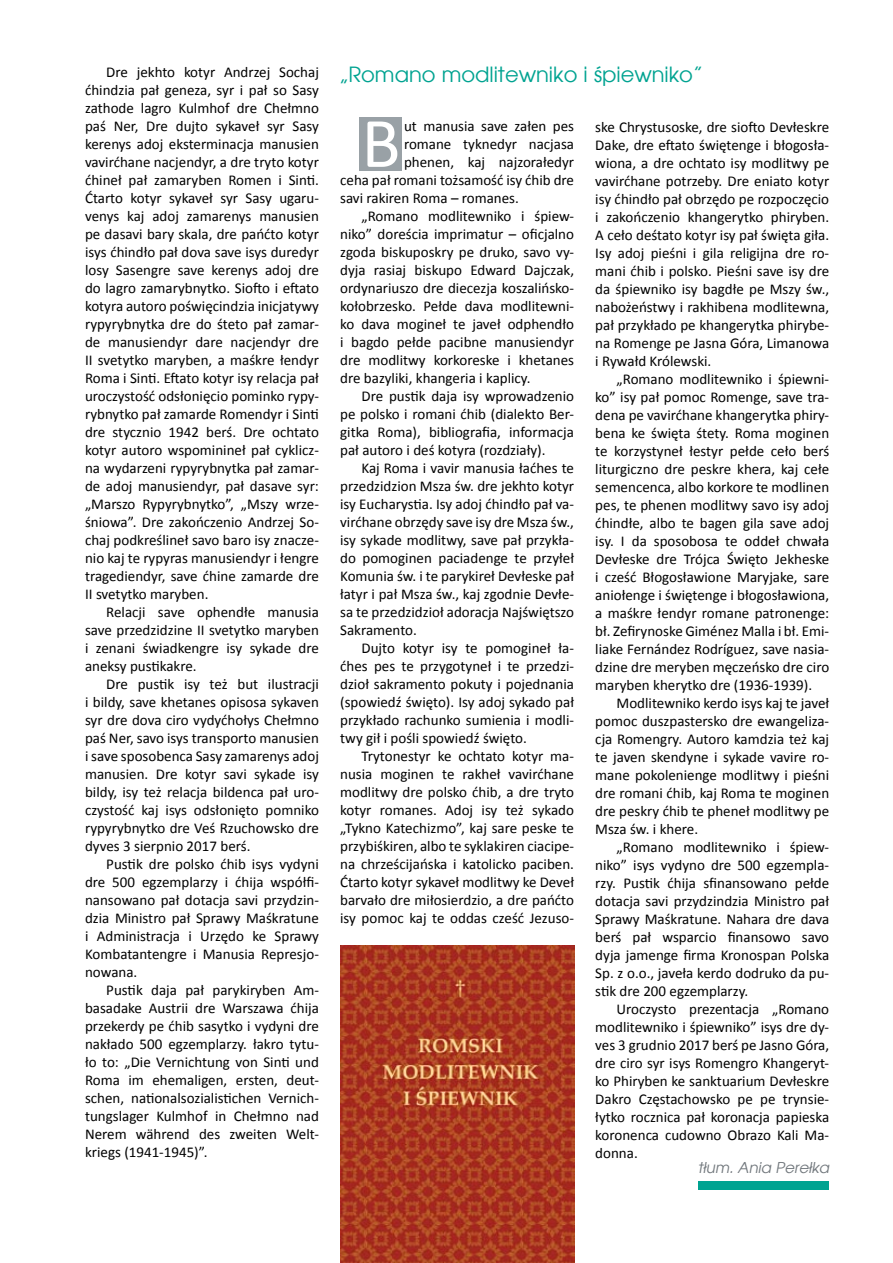
<style>
.page{position:relative;width:893px;height:1263px;background:#fff}
.page>*{position:absolute;margin:0;border:0;box-sizing:border-box;transform-origin:0 0}
.t1{font:71.7px "Calibri";color:#fff}
.t2{font:21px "Avalon";color:#00a391}
.t3{font:15px/18px "Calibri";color:#000;text-align:justify}
.t4{font:italic 15px "Avalon";color:#72787d}
</style>
<div class="page">
<div style="left:359px;top:118px;width:42px;height:53px;background:#99a1a6"></div>
<img style="left:340px;top:945px;width:234px;height:318px">
<div style="left:698px;top:1181px;width:131px;height:8px;background:#00a391"></div>
<p class="t3" style="left:85px;top:62px;width:235px;text-indent:21px">Dre jekhto kotyr Andrzej Sochaj ćhindzia pał geneza, syr i pał so Sasy zathode lagro Kulmhof dre Chełmno paś Ner, Dre dujto sykaveł syr Sasy kerenys adoj eksterminacja manusien vavirćhane nacjendyr, a dre tryto kotyr ćhineł pał zamaryben Romen i Sinti.<br>Ćtarto kotyr sykaveł syr Sasy ugaru&shy;venys kaj adoj zamarenys manusien pe dasavi bary skala, dre pańćto kotyr isys ćhindło pał dova save isys duredyr losy Sasengre save kerenys adoj dre do lagro zamarybnytko. Siofto i eftato kotyra autoro poświęcindzia inicjatywy rypyrybnytka dre do śteto pał zamar&shy;de manusiendyr dare nacjendyr dre II svetytko maryben, a maśkre łendyr Roma i Sinti. Eftato kotyr isy relacja pał uroczystość odsłonięcio pominko rypy&shy;rybnytko pał zamarde Romendyr i Sinti dre stycznio 1942 berś. Dre ochtato kotyr autoro wspominineł pał cyklicz&shy;na wydarzeni rypyrybnytka pał zamar&shy;de adoj manusiendyr, pał dasave syr: „Marszo Rypyrybnytko”, „Mszy wrze&shy;śniowa”. Dre zakończenio Andrzej So&shy;chaj podkreślineł savo baro isy znacze&shy;nio kaj te rypyras manusiendyr i łengre tragediendyr, save ćhine zamarde dre II svetytko maryben.</p>
<p class="t3" style="left:85px;top:602px;width:235px;text-indent:21px">Relacji save ophendłe manusia save przedzidzine II svetytko maryben i zenani świadkengre isy sykade dre aneksy pustikakre.</p>
<p class="t3" style="left:85px;top:674px;width:235px;text-indent:21px">Dre pustik isy też but ilustracji i bildy, save khetanes opisosa sykaven syr dre dova ciro vydyćhołys Chełmno paś Ner, savo isys transporto manusien i save sposobenca Sasy zamarenys adoj manusien. Dre kotyr savi sykade isy bildy, isy też relacja bildenca pał uro&shy;czystość kaj isys odsłonięto pomniko rypyrybnytko dre Veś Rzuchowsko dre dyves 3 sierpnio 2017 berś.</p>
<p class="t3" style="left:85px;top:854px;width:235px;text-indent:21px">Pustik dre polsko ćhib isys vydyni dre 500 egzemplarzy i ćhija współfi&shy;nansowano pał dotacja savi przydzin&shy;dzia Ministro pał Sprawy Maśkratune i Administracja i Urzędo ke Sprawy Kombatantengre i Manusia Represjo&shy;nowana.</p>
<p class="t3" style="left:85px;top:980px;width:235px;text-indent:21px">Pustik daja pał parykiryben Am&shy;basadake Austrii dre Warszawa ćhija przekerdy pe ćhib sasytko i vydyni dre nakłado 500 egzemplarzy. łakro tytu&shy;ło to: „Die Vernichtung von Sinti und Roma im ehemaligen, ersten, deut&shy;schen, nationalsozialistichen Vernich&shy;tungslager Kulmhof in Chełmno nad Nerem während des zweiten Welt&shy;kriegs (1941-1945)”.</p>
<h2 class="t2" style="left:340px;top:62px;width:364px">„Romano modlitewniko i śpiewniko”</h2>
<p class="t3" style="left:595px;top:117px;width:235px">ske Chrystusoske, dre siofto Devłeskre Dake, dre eftato świętenge i błogosła&shy;wiona, a dre ochtato isy modlitwy pe vavirćhane potrzeby. Dre eniato kotyr isy ćhindło pał obrzędo pe rozpoczęcio i zakończenio khangerytko phiryben.<br>A ceło deśtato kotyr isy pał święta giła.<br>Isy adoj pieśni i gila religijna dre ro&shy;mani ćhib i polsko. Pieśni save isy dre da śpiewniko isy bagdłe pe Mszy św., nabożeństwy i rakhibena modlitewna, pał przykłado pe khangerytka phirybe&shy;na Romenge pe Jasna Góra, Limanowa i Rywałd Królewski.</p>
<p class="t3" style="left:595px;top:369px;width:235px;text-indent:21px">„Romano modlitewniko i śpiewni&shy;ko” isy pał pomoc Romenge, save tra&shy;dena pe vavirćhane khangerytka phiry&shy;bena ke święta śtety. Roma moginen te korzystyneł łestyr pełde ceło berś liturgiczno dre peskre khera, kaj cełe semencenca, albo korkore te modlinen pes, te phenen modlitwy savo isy adoj ćhindłe, albo te bagen gila save adoj isy. I da sposobosa te oddeł chwała Devłeske dre Trójca Święto Jekheske i cześć Błogosławione Maryjake, sare aniołenge i świętenge i błogosławiona, a maśkre łendyr romane patronenge: bł. Zefirynoske Giménez Malla i bł. Emi&shy;liake Fernández Rodríguez, save nasia&shy;dzine dre meryben męczeńsko dre ciro maryben kherytko dre (1936-1939).</p>
<p class="t3" style="left:595px;top:693px;width:235px;text-indent:21px">Modlitewniko kerdo isys kaj te javeł pomoc duszpastersko dre ewangeliza&shy;cja Romengry. Autoro kamdzia też kaj te javen skendyne i sykade vavire ro&shy;mane pokolenienge modlitwy i pieśni dre romani ćhib, kaj Roma te moginen dre peskry ćhib te pheneł modlitwy pe Msza św. i khere.</p>
<p class="t3" style="left:595px;top:837px;width:235px;text-indent:21px">„Romano modlitewniko i śpiew&shy;niko” isys vydyno dre 500 egzempla&shy;rzy. Pustik ćhija sfinansowano pełde dotacja savi przydzindzia Ministro pał Sprawy Maśkratune. Nahara dre dava berś pał wsparcio finansowo savo dyja jamenge firma Kronospan Polska Sp. z o.o., javeła kerdo dodruko da pu&shy;stik dre 200 egzemplarzy.</p>
<p class="t3" style="left:595px;top:999px;width:235px;text-indent:21px">Uroczysto prezentacja „Romano modlitewniko i śpiewniko” isys dre dy&shy;ves 3 grudnio 2017 berś pe Jasno Góra, dre ciro syr isys Romengro Khangeryt&shy;ko Phiryben ke sanktuarium Devłeskre Dakro Częstachowsko pe pe trynsie&shy;łytko rocznica pał koronacja papieska koronenca cudowno Obrazo Kali Ma&shy;donna.</p>
<p class="t4" style="left:698px;top:1158px;width:133px">tłum. Ania Perełka</p>
<h1 class="t1" style="left:361px;top:99px;width:41px">B</h1>
<p class="t3" style="left:404px;top:116px;width:172px">ut manusia save załen pes</p>
<p class="t3" style="left:404px;top:134px;width:172px">romane tyknedyr nacjasa</p>
<p class="t3" style="left:404px;top:152px;width:172px">phenen, kaj najzorałedyr</p>
<p class="t3" style="left:340px;top:170px;width:235px">ceha pał romani tożsamość isy ćhib dre</p>
<p class="t3" style="left:340px;top:188px;width:180px">savi rakiren Roma – romanes.</p>
<p class="t3" style="left:361px;top:206px;width:214px">„Romano modlitewniko i śpiew-</p>
<p class="t3" style="left:340px;top:224px;width:235px">niko” doreścia imprimatur – oficjalno</p>
<p class="t3" style="left:340px;top:242px;width:235px">zgoda biskuposkry pe druko, savo vy-</p>
<p class="t3" style="left:340px;top:260px;width:235px">dyja rasiaj biskupo Edward Dajczak,</p>
<p class="t3" style="left:340px;top:278px;width:235px">ordynariuszo dre diecezja koszalińsko-</p>
<p class="t3" style="left:340px;top:296px;width:235px">kołobrzesko. Pełde dava modlitewni-</p>
<p class="t3" style="left:340px;top:314px;width:235px">ko dava mogineł te javeł odphendło</p>
<p class="t3" style="left:340px;top:332px;width:235px">i bagdo pełde pacibne manusiendyr</p>
<p class="t3" style="left:340px;top:350px;width:235px">dre modlitwy korkoreske i khetanes</p>
<p class="t3" style="left:340px;top:368px;width:192px">dre bazyliki, khangeria i kaplicy.</p>
<p class="t3" style="left:361px;top:386px;width:214px">Dre pustik daja isy wprowadzenio</p>
<p class="t3" style="left:340px;top:404px;width:235px">pe polsko i romani ćhib (dialekto Ber-</p>
<p class="t3" style="left:340px;top:422px;width:235px">gitka Roma), bibliografia, informacja</p>
<p class="t3" style="left:340px;top:440px;width:207px">pał autoro i deś kotyra (rozdziały).</p>
<p class="t3" style="left:361px;top:458px;width:214px">Kaj Roma i vavir manusia łaćhes te</p>
<p class="t3" style="left:340px;top:476px;width:235px">przedzidzion Msza św. dre jekhto kotyr</p>
<p class="t3" style="left:340px;top:494px;width:235px">isy Eucharystia. Isy adoj ćhindło pał va-</p>
<p class="t3" style="left:340px;top:512px;width:235px">virćhane obrzędy save isy dre Msza św.,</p>
<p class="t3" style="left:340px;top:530px;width:235px">isy sykade modlitwy, save pał przykła-</p>
<p class="t3" style="left:340px;top:548px;width:235px">do pomoginen paciadenge te przyłeł</p>
<p class="t3" style="left:340px;top:566px;width:235px">Komunia św. i te parykireł Devłeske pał</p>
<p class="t3" style="left:340px;top:584px;width:235px">łatyr i pał Msza św., kaj zgodnie Devłe-</p>
<p class="t3" style="left:340px;top:602px;width:235px">sa te przedzidzioł adoracja Najświętszo</p>
<p class="t3" style="left:340px;top:620px;width:78px">Sakramento.</p>
<p class="t3" style="left:361px;top:638px;width:214px">Dujto kotyr isy te pomogineł ła-</p>
<p class="t3" style="left:340px;top:656px;width:235px">ćhes pes te przygotyneł i te przedzi-</p>
<p class="t3" style="left:340px;top:674px;width:235px">dzioł sakramento pokuty i pojednania</p>
<p class="t3" style="left:340px;top:692px;width:235px">(spowiedź święto). Isy adoj sykado pał</p>
<p class="t3" style="left:340px;top:710px;width:235px">przykłado rachunko sumienia i modli-</p>
<p class="t3" style="left:340px;top:728px;width:188px">twy gił i pośli spowiedź święto.</p>
<p class="t3" style="left:361px;top:746px;width:214px">Trytonestyr ke ochtato kotyr ma-</p>
<p class="t3" style="left:340px;top:764px;width:235px">nusia moginen te rakheł vavirćhane</p>
<p class="t3" style="left:340px;top:782px;width:235px">modlitwy dre polsko ćhib, a dre tryto</p>
<p class="t3" style="left:340px;top:800px;width:235px">kotyr romanes. Adoj isy też sykado</p>
<p class="t3" style="left:340px;top:818px;width:235px">„Tykno Katechizmo”, kaj sare peske te</p>
<p class="t3" style="left:340px;top:836px;width:235px">przybiśkiren, albo te syklakiren ciacipe-</p>
<p class="t3" style="left:340px;top:854px;width:235px">na chrześcijańska i katolicko paciben.</p>
<p class="t3" style="left:340px;top:872px;width:235px">Ćtarto kotyr sykaveł modlitwy ke Deveł</p>
<p class="t3" style="left:340px;top:890px;width:235px">barvało dre miłosierdzio, a dre pańćto</p>
<p class="t3" style="left:340px;top:908px;width:235px">isy pomoc kaj te oddas cześć Jezuso-</p>
</div>
